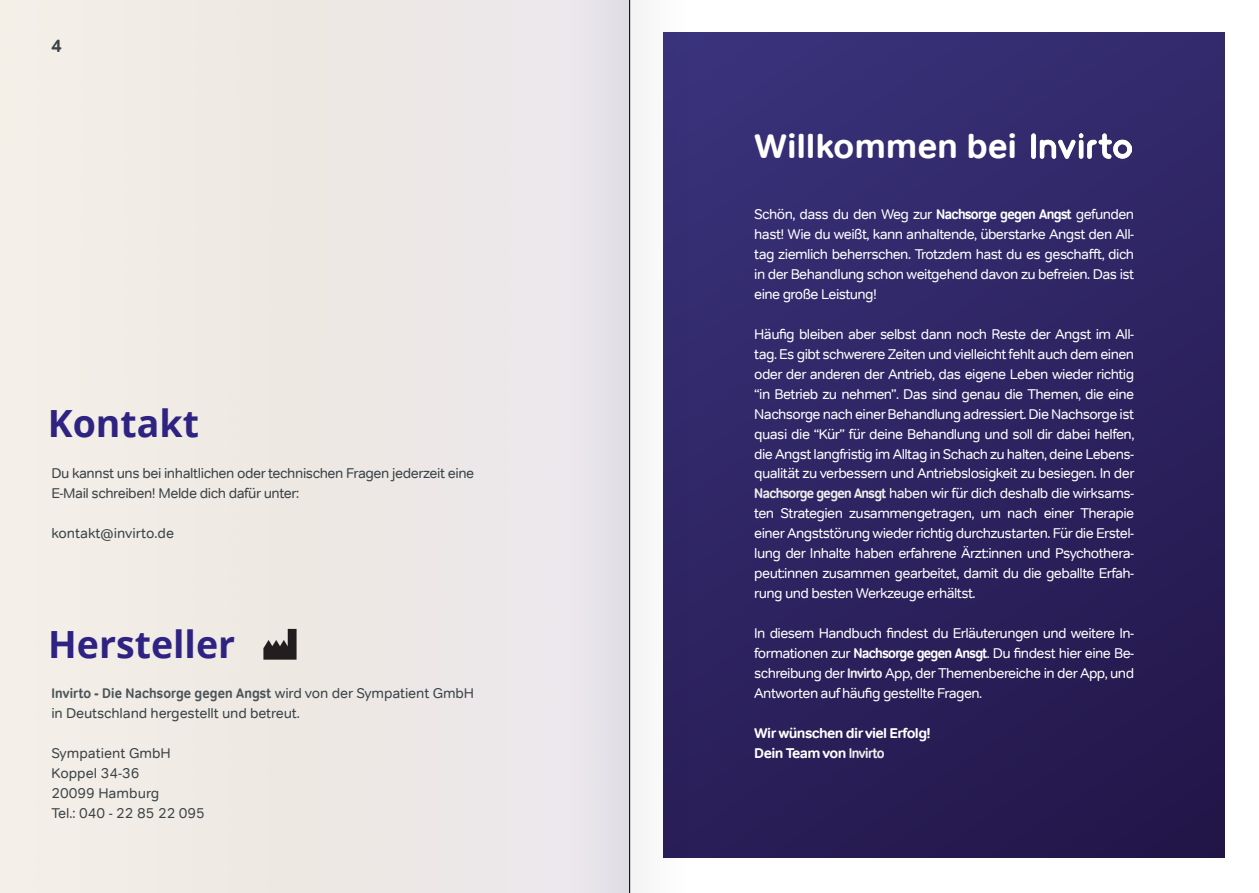
<style>
.page{position:relative;width:1259px;height:893px;background:#fff}
.page>*{position:absolute;margin:0;border:0;box-sizing:border-box;transform-origin:0 0}
.t1{font:700 37.5px "Open Sans";color:#2e2382}
.Hero_Quote{font:700 34.5px "Tondo";letter-spacing:-.005em;color:#fff}
.Page_Info{font:700 18px "Tondo";color:#3b4347}
.t2{font:14.25px/20px "Tondo";letter-spacing:-.04em;color:#fff;text-align:justify}
.t3{font:14.25px/20px "Tondo";letter-spacing:-.03em;color:#3b4347}
.t4{font:14.25px "Tondo";color:#3b4347}
.t5{font:700 14.25px "Tondo";letter-spacing:-.04em;color:#fff}
.t6{font:14.25px "Tondo";letter-spacing:-.01em;color:#3b4347}
.t7{font:14.1px "Tondo Signage";letter-spacing:.01em;color:#4b5559}
.s1{font-family:"Tondo";font-size:14.25px;color:#3b4347}
.s2{font-family:"Tondo Signage"}
.s3{font-family:"Tondo Signage";font-size:14.1px;color:#f0eeed}
.s4{font-family:"Tondo Signage";font-weight:400;color:#f0eeed}
</style>
<div class="page">
<div style="left:663px;top:33px;width:562px;height:824px;background:linear-gradient(to bottom,#372f75,#25194f)"></div>
<img style="left:258px;top:622px;width:43px;height:43px">
<img style="left:1031px;top:134px;width:100px;height:27px">
<img style="left:560px;top:0;width:138px;height:893px">
<hr style="left:629px;top:0;width:1px;height:893px;background:#000">
<p class="Page_Info" style="left:51px;top:35px;width:12px">4</p>
<p class="t1" style="left:48px;top:397px;width:153px">Kontakt</p>
<p class="t3" style="left:51px;top:464px;width:424px">Du kannst uns bei inhaltlichen oder technischen Fragen jederzeit eine<br>E-Mail schreiben! Melde dich dafür unter:</p>
<p class="t4" style="left:51px;top:525px;width:124px">kontakt@invirto.de</p>
<p class="t1" style="left:48px;top:617px;width:189px">Hersteller</p>
<p class="t7" style="left:51px;top:684px;width:424px">Invirto - Die Nachsorge gegen Angst <span class="s1">wird von der Sympatient GmbH</span></p>
<p class="t6" style="left:51px;top:704px;width:250px">in Deutschland hergestellt und betreut.</p>
<p class="t4" style="left:51px;top:744px;width:121px">Sympatient GmbH</p>
<p class="t4" style="left:51px;top:764px;width:90px">Koppel 34-36</p>
<p class="t4" style="left:51px;top:784px;width:109px">20099 Hamburg</p>
<p class="t4" style="left:51px;top:804px;width:155px">Tel.: 040 - 22 85 22 095</p>
<p class="Hero_Quote" style="left:754px;top:125px;width:264px">Willkommen bei</p>
<p class="t2" style="left:754px;top:204px;width:381px">Schön, dass du den Weg zur <span class="s2">Nachsorge gegen Angst</span> gefunden hast! Wie du weißt, kann anhaltende, überstarke Angst den All&shy;tag ziemlich beherrschen. Trotzdem hast du es geschafft, dich in der Behandlung schon weitgehend davon zu befreien. Das ist eine große Leistung!</p>
<p class="t2" style="left:754px;top:324px;width:382px">Häufig bleiben aber selbst dann noch Reste der Angst im All&shy;tag. Es gibt schwerere Zeiten und vielleicht fehlt auch dem einen oder der anderen der Antrieb, das eigene Leben wieder richtig “in Betrieb zu nehmen”. Das sind genau die Themen, die eine Nachsorge nach einer Behandlung adressiert. Die Nachsorge ist quasi die “Kür” für deine Behandlung und soll dir dabei helfen, die Angst langfristig im Alltag in Schach zu halten, deine Lebens&shy;qualität zu verbessern und Antriebslosigkeit zu besiegen. In der <span class="s3">Nachsorge gegen Ansgt</span> haben wir für dich deshalb die wirksams&shy;ten Strategien zusammengetragen, um nach einer Therapie einer Angststörung wieder richtig durchzustarten. Für die Erstel&shy;lung der Inhalte haben erfahrene Ärzt:innen und Psychothera&shy;peut:innen zusammen gearbeitet, damit du die geballte Erfah&shy;rung und besten Werkzeuge erhältst.</p>
<p class="t2" style="left:754px;top:623px;width:381px">In diesem Handbuch findest du Erläuterungen und weitere In&shy;formationen zur <span class="s2">Nachsorge gegen Ansgt</span>. Du findest hier eine Be&shy;schreibung der <span class="s3">Invirto</span> App, der Themenbereiche in der App, und Antworten auf häufig gestellte Fragen.</p>
<p class="t5" style="left:754px;top:724px;width:178px">Wir wünschen dir viel Erfolg!</p>
<p class="t5" style="left:754px;top:744px;width:132px">Dein Team von <span class="s4">Invirto</span></p>
</div>
